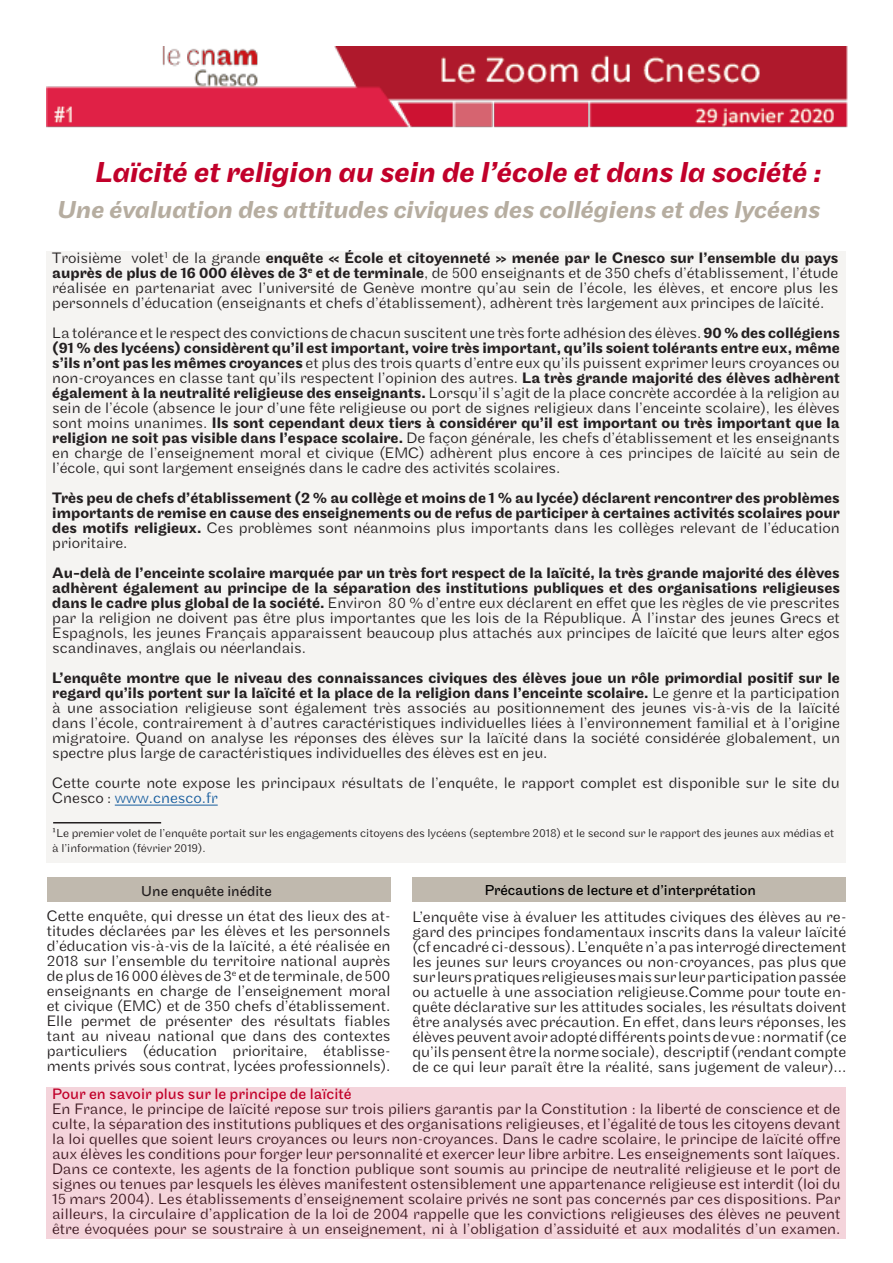
<style>
.page{position:relative;width:893px;height:1263px;background:#fff}
.page>*{position:absolute;margin:0;border:0;box-sizing:border-box;transform-origin:0 0}
.t1{font:italic 500 30px "Maple";color:#c1002a}
.t2{font:italic 500 25.5px "Maple";color:#b6ada0}
.t3{font:300 15.75px/15px "Maple";color:#231f20;text-align:justify}
.t4{font:500 15.75px/15px "Maple";color:#231f20;text-align:justify}
.t5{font:15.75px "Maple";color:#c1002a}
.t6{font:15px "Maple";color:#000}
.t7{font:15px "Maple";color:#231f20}
.t8{font:300 12px/14.4px "Maple";color:#231f20}
.s1{font-weight:500}
.s2{font-weight:300}
.s3{color:#175d9e}
.s4{font-family:"Minion Pro";font-weight:400}
</style>
<div class="page">
<div style="left:47px;top:252px;width:799px;height:611px;background:#f5f4f2"></div>
<hr style="left:115px;top:805px;width:103px;height:1px;background:#175d9e">
<hr style="left:53px;top:822px;width:108px;height:1px;background:#231f20">
<div style="left:47px;top:877px;width:344px;height:24px;background:#c0b9ae"></div>
<div style="left:412px;top:877px;width:434px;height:24px;background:#c0b9ae"></div>
<img style="left:47px;top:47px;width:800px;height:81px">
<div style="left:46px;top:1087px;width:800px;height:151px;background:#f4d4db"></div>
<p class="t1" style="left:95px;top:154px;width:728px">Laïcité et religion au sein de l’école et dans la société :</p>
<p class="t2" style="left:58px;top:195px;width:764px">Une évaluation des attitudes civiques des collégiens et des lycéens</p>
<p class="t3" style="left:52px;top:250px;width:788px">Troisième volet<sup>1</sup> de la grande <span class="s1">enquête « École et citoyenneté » menée par le Cnesco sur l’ensemble du pays auprès de plus de 16 000 élèves de 3</span><sup>e</sup> <span class="s1">et de terminale</span>, de 500 enseignants et de 350 chefs d’établissement, l’étude réalisée en partenariat avec l’université de Genève montre qu’au sein de l’école, les élèves, et encore plus les personnels d’éducation (enseignants et chefs d’établissement), adhèrent très largement aux principes de laïcité.</p>
<p class="t3" style="left:52px;top:325px;width:789px">La tolérance et le respect des convictions de chacun suscitent une très forte adhésion des élèves. <span class="s1">90 % des collégiens (91 % des lycéens) considèrent qu’il est important, voire très important, qu’ils soient tolérants entre eux, même s’ils n’ont pas les mêmes croyances</span> et plus des trois quarts d’entre eux qu’ils puissent exprimer leurs croyances ou non-croyances en classe tant qu’ils respectent l’opinion des autres. <span class="s1">La très grande majorité des élèves adhèrent également à la neutralité religieuse des enseignants.</span> Lorsqu’il s’agit de la place concrète accordée à la religion au sein de l’école (absence le jour d’une fête religieuse ou port de signes religieux dans l’enceinte scolaire), les élèves sont moins unanimes. <span class="s1">Ils sont cependant deux tiers à considérer qu’il est important ou très important que la religion ne soit pas visible dans l’espace scolaire.</span> De façon générale, les chefs d’établissement et les enseignants en charge de l’enseignement moral et civique (EMC) adhèrent plus encore à ces principes de laïcité au sein de l’école, qui sont largement enseignés dans le cadre des activités scolaires.</p>
<p class="t4" style="left:52px;top:491px;width:789px">Très peu de chefs d’établissement (2 % au collège et moins de 1 % au lycée) déclarent rencontrer des problèmes importants de remise en cause des enseignements ou de refus de participer à certaines activités scolaires pour des motifs religieux. <span class="s2">Ces problèmes sont néanmoins plus importants dans les collèges relevant de l’éducation prioritaire.</span></p>
<p class="t3" style="left:52px;top:565px;width:789px"><span class="s1">Au-delà de l’enceinte scolaire marquée par un très fort respect de la laïcité, la très grande majorité des élèves adhèrent également au principe de la séparation des institutions publiques et des organisations religieuses dans le cadre plus global de la société.</span> Environ 80 % d’entre eux déclarent en effet que les règles de vie prescrites par la religion ne doivent pas être plus importantes que les lois de la République. À l’instar des jeunes Grecs et Espagnols, les jeunes Français apparaissent beaucoup plus attachés aux principes de laïcité que leurs alter egos scandinaves, anglais ou néerlandais.</p>
<p class="t3" style="left:52px;top:670px;width:789px"><span class="s1">L’enquête montre que le niveau des connaissances civiques des élèves joue un rôle primordial positif sur le regard qu’ils portent sur la laïcité et la place de la religion dans l’enceinte scolaire.</span> Le genre et la participation à une association religieuse sont également très associés au positionnement des jeunes vis-à-vis de la laïcité dans l’école, contrairement à d’autres caractéristiques individuelles liées à l’environnement familial et à l’origine migratoire. Quand on analyse les réponses des élèves sur la laïcité dans la société considérée globalement, un spectre plus large de caractéristiques individuelles des élèves est en jeu.</p>
<p class="t3" style="left:52px;top:775px;width:789px">Cette courte note expose les principaux résultats de l’enquête, le rapport complet est disponible sur le site du<br>Cnesco : <span class="s3">www.cnesco.fr</span></p>
<p class="t8" style="left:52px;top:826px;width:783px"><span class="s4">1</span>Le premier volet de l’enquête portait sur les engagements citoyens des lycéens (septembre 2018) et le second sur le rapport des jeunes aux médias et à l’information (février 2019).</p>
<p class="t7" style="left:141px;top:882px;width:132px">Une enquête inédite</p>
<p class="t6" style="left:485px;top:881px;width:273px">Précautions de lecture et d’interprétation</p>
<p class="t3" style="left:47px;top:908px;width:345px">Cette enquête, qui dresse un état des lieux des at&shy;titudes déclarées par les élèves et les personnels d’éducation vis-à-vis de la laïcité, a été réalisée en 2018 sur l’ensemble du territoire national auprès de plus de 16 000 élèves de 3<sup>e</sup> et de terminale, de 500 enseignants en charge de l’enseignement moral et civique (EMC) et de 350 chefs d’établissement.<br>Elle permet de présenter des résultats fiables tant au niveau national que dans des contextes particuliers (éducation prioritaire, établisse&shy;ments privés sous contrat, lycées professionnels).</p>
<p class="t3" style="left:412px;top:909px;width:436px">L’enquête vise à évaluer les attitudes civiques des élèves au re&shy;gard des principes fondamentaux inscrits dans la valeur laïcité (cf encadré ci-dessous). L’enquête n’a pas interrogé directement les jeunes sur leurs croyances ou non-croyances, pas plus que sur leurs pratiques religieuses mais sur leur participation passée ou actuelle à une association religieuse.Comme pour toute en&shy;quête déclarative sur les attitudes sociales, les résultats doivent être analysés avec précaution. En effet, dans leurs réponses, les élèves peuvent avoir adopté différents points de vue : normatif (ce qu’ils pensent être la norme sociale), descriptif (rendant compte de ce qui leur paraît être la réalité, sans jugement de valeur)...</p>
<p class="t5" style="left:52px;top:1085px;width:301px">Pour en savoir plus sur le principe de laïcité</p>
<p class="t3" style="left:52px;top:1101px;width:790px">En France, le principe de laïcité repose sur trois piliers garantis par la Constitution : la liberté de conscience et de culte, la séparation des institutions publiques et des organisations religieuses, et l’égalité de tous les citoyens devant la loi quelles que soient leurs croyances ou leurs non-croyances. Dans le cadre scolaire, le principe de laïcité offre aux élèves les conditions pour forger leur personnalité et exercer leur libre arbitre. Les enseignements sont laïques.<br>Dans ce contexte, les agents de la fonction publique sont soumis au principe de neutralité religieuse et le port de signes ou tenues par lesquels les élèves manifestent ostensiblement une appartenance religieuse est interdit (loi du 15 mars 2004). Les établissements d’enseignement scolaire privés ne sont pas concernés par ces dispositions. Par ailleurs, la circulaire d’application de la loi de 2004 rappelle que les convictions religieuses des élèves ne peuvent être évoquées pour se soustraire à un enseignement, ni à l’obligation d’assiduité et aux modalités d’un examen.</p>
</div>
